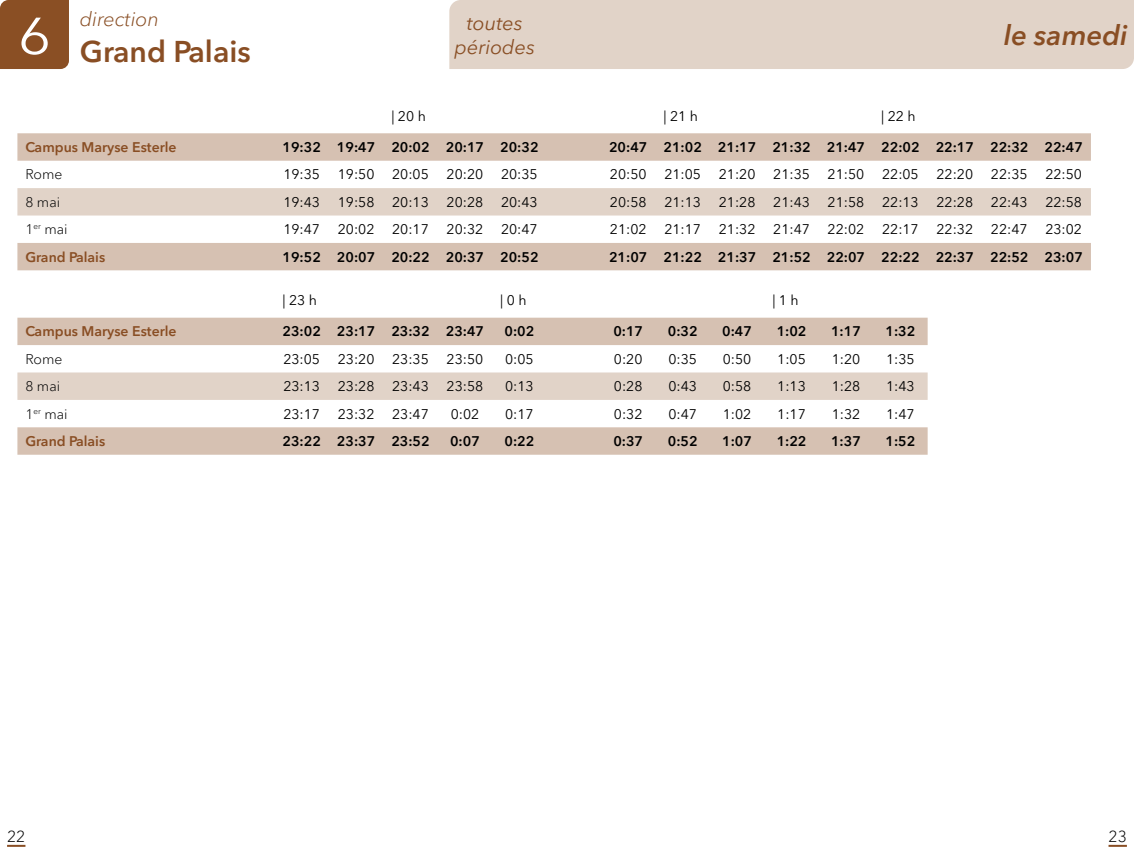
<style>
.page{position:relative;width:1134px;height:851px;background:#fff}
.page>*{position:absolute;margin:0;border:0;box-sizing:border-box;transform-origin:0 0}
.t1{font:51px "Avenir Next LT Pro";color:#fff;scale:1.12 1}
.t2{font:600 30px "Avenir Next LT Pro";color:#894e24}
.t3{font:italic 600 28px "Avenir Next LT Pro";color:#894e24}
.t4{font:italic 20px/24px "Avenir Next LT Pro";color:#894e24;text-align:center}
.t5{font:italic 300 20px "Avenir Next LT Pro";color:#894e24}
.t6{font:300 16px "Avenir Next LT Pro";color:#000}
.t7{font:14px "Avenir Next LT Pro";color:#000}
.t8{font:600 14px "Avenir Next LT Pro";color:#000}
.t9{font:600 14px "Avenir Next LT Pro";color:#894e24}
.t10{font:300 14px "Avenir Next LT Pro";color:#000}
</style>
<div class="page">
<svg style="left:7px;top:844px;width:18px;height:2px"></svg>
<svg style="left:1108px;top:844px;width:19px;height:2px"></svg>
<div style="left:449px;top:0;width:685px;height:69px;background:#e1d3c8"></div>
<svg style="left:17px;top:133px;width:1074px;height:137px"></svg>
<div style="left:17px;top:188px;width:1074px;height:27px;background:#e1d3c8"></div>
<svg style="left:17px;top:317px;width:911px;height:137px"></svg>
<div style="left:17px;top:372px;width:911px;height:28px;background:#e1d3c8"></div>
<div style="left:0;top:0;width:69px;height:69px;background:#8a4f24"></div>
<h1 class="t1" style="left:18px;top:6px;width:31px">6</h1>
<p class="t5" style="left:80px;top:7px;width:81px">direction</p>
<p class="t2" style="left:80px;top:33px;width:173px">Grand Palais</p>
<p class="t4" style="left:454px;top:11px;width:82px">toutes périodes</p>
<p class="t7" style="left:391px;top:107px;width:36px">| 20 h</p>
<p class="t7" style="left:663px;top:107px;width:36px">| 21 h</p>
<p class="t7" style="left:881px;top:107px;width:36px">| 22 h</p>
<p class="t3" style="left:1004px;top:18px;width:125px">le samedi</p>
<p class="t9" style="left:25px;top:138px;width:153px">Campus Maryse Esterle</p>
<p class="t8" style="left:282px;top:138px;width:40px">19:32</p>
<p class="t8" style="left:337px;top:138px;width:40px">19:47</p>
<p class="t8" style="left:391px;top:138px;width:40px">20:02</p>
<p class="t8" style="left:446px;top:138px;width:40px">20:17</p>
<p class="t8" style="left:500px;top:138px;width:40px">20:32</p>
<p class="t8" style="left:609px;top:138px;width:40px">20:47</p>
<p class="t8" style="left:663px;top:138px;width:40px">21:02</p>
<p class="t8" style="left:718px;top:138px;width:40px">21:17</p>
<p class="t8" style="left:772px;top:138px;width:40px">21:32</p>
<p class="t8" style="left:827px;top:138px;width:40px">21:47</p>
<p class="t8" style="left:881px;top:138px;width:40px">22:02</p>
<p class="t8" style="left:936px;top:138px;width:40px">22:17</p>
<p class="t8" style="left:990px;top:138px;width:40px">22:32</p>
<p class="t8" style="left:1044px;top:138px;width:40px">22:47</p>
<p class="t10" style="left:25px;top:166px;width:39px">Rome</p>
<p class="t7" style="left:283px;top:166px;width:38px">19:35</p>
<p class="t7" style="left:338px;top:166px;width:38px">19:50</p>
<p class="t7" style="left:392px;top:166px;width:38px">20:05</p>
<p class="t7" style="left:447px;top:166px;width:38px">20:20</p>
<p class="t7" style="left:501px;top:166px;width:38px">20:35</p>
<p class="t7" style="left:610px;top:166px;width:38px">20:50</p>
<p class="t7" style="left:664px;top:166px;width:38px">21:05</p>
<p class="t7" style="left:719px;top:166px;width:38px">21:20</p>
<p class="t7" style="left:773px;top:166px;width:38px">21:35</p>
<p class="t7" style="left:828px;top:166px;width:38px">21:50</p>
<p class="t7" style="left:882px;top:166px;width:38px">22:05</p>
<p class="t7" style="left:936px;top:166px;width:38px">22:20</p>
<p class="t7" style="left:991px;top:166px;width:38px">22:35</p>
<p class="t7" style="left:1045px;top:166px;width:38px">22:50</p>
<p class="t10" style="left:25px;top:193px;width:36px">8 mai</p>
<p class="t7" style="left:283px;top:193px;width:38px">19:43</p>
<p class="t7" style="left:338px;top:193px;width:38px">19:58</p>
<p class="t7" style="left:392px;top:193px;width:38px">20:13</p>
<p class="t7" style="left:447px;top:193px;width:38px">20:28</p>
<p class="t7" style="left:501px;top:193px;width:38px">20:43</p>
<p class="t7" style="left:610px;top:193px;width:38px">20:58</p>
<p class="t7" style="left:664px;top:193px;width:38px">21:13</p>
<p class="t7" style="left:719px;top:193px;width:38px">21:28</p>
<p class="t7" style="left:773px;top:193px;width:38px">21:43</p>
<p class="t7" style="left:828px;top:193px;width:38px">21:58</p>
<p class="t7" style="left:882px;top:193px;width:38px">22:13</p>
<p class="t7" style="left:936px;top:193px;width:38px">22:28</p>
<p class="t7" style="left:991px;top:193px;width:38px">22:43</p>
<p class="t7" style="left:1045px;top:193px;width:38px">22:58</p>
<p class="t10" style="left:25px;top:221px;width:44px">1<sup>er</sup> mai</p>
<p class="t7" style="left:283px;top:221px;width:38px">19:47</p>
<p class="t7" style="left:338px;top:221px;width:38px">20:02</p>
<p class="t7" style="left:392px;top:221px;width:38px">20:17</p>
<p class="t7" style="left:447px;top:221px;width:38px">20:32</p>
<p class="t7" style="left:501px;top:221px;width:38px">20:47</p>
<p class="t7" style="left:610px;top:221px;width:38px">21:02</p>
<p class="t7" style="left:664px;top:221px;width:38px">21:17</p>
<p class="t7" style="left:719px;top:221px;width:38px">21:32</p>
<p class="t7" style="left:773px;top:221px;width:38px">21:47</p>
<p class="t7" style="left:828px;top:221px;width:38px">22:02</p>
<p class="t7" style="left:882px;top:221px;width:38px">22:17</p>
<p class="t7" style="left:936px;top:221px;width:38px">22:32</p>
<p class="t7" style="left:991px;top:221px;width:38px">22:47</p>
<p class="t7" style="left:1045px;top:221px;width:38px">23:02</p>
<p class="t9" style="left:25px;top:248px;width:81px">Grand Palais</p>
<p class="t8" style="left:282px;top:248px;width:40px">19:52</p>
<p class="t8" style="left:337px;top:248px;width:40px">20:07</p>
<p class="t8" style="left:391px;top:248px;width:40px">20:22</p>
<p class="t8" style="left:446px;top:248px;width:40px">20:37</p>
<p class="t8" style="left:500px;top:248px;width:40px">20:52</p>
<p class="t8" style="left:609px;top:248px;width:40px">21:07</p>
<p class="t8" style="left:663px;top:248px;width:40px">21:22</p>
<p class="t8" style="left:718px;top:248px;width:40px">21:37</p>
<p class="t8" style="left:772px;top:248px;width:40px">21:52</p>
<p class="t8" style="left:827px;top:248px;width:40px">22:07</p>
<p class="t8" style="left:881px;top:248px;width:40px">22:22</p>
<p class="t8" style="left:936px;top:248px;width:40px">22:37</p>
<p class="t8" style="left:990px;top:248px;width:40px">22:52</p>
<p class="t8" style="left:1044px;top:248px;width:40px">23:07</p>
<p class="t7" style="left:282px;top:292px;width:36px">| 23 h</p>
<p class="t7" style="left:500px;top:292px;width:28px">| 0 h</p>
<p class="t7" style="left:772px;top:292px;width:28px">| 1 h</p>
<p class="t9" style="left:25px;top:323px;width:153px">Campus Maryse Esterle</p>
<p class="t8" style="left:282px;top:323px;width:40px">23:02</p>
<p class="t8" style="left:337px;top:323px;width:40px">23:17</p>
<p class="t8" style="left:391px;top:323px;width:40px">23:32</p>
<p class="t8" style="left:446px;top:323px;width:40px">23:47</p>
<p class="t8" style="left:504px;top:323px;width:31px">0:02</p>
<p class="t8" style="left:613px;top:323px;width:31px">0:17</p>
<p class="t8" style="left:668px;top:323px;width:31px">0:32</p>
<p class="t8" style="left:722px;top:323px;width:31px">0:47</p>
<p class="t8" style="left:777px;top:323px;width:31px">1:02</p>
<p class="t8" style="left:831px;top:323px;width:31px">1:17</p>
<p class="t8" style="left:885px;top:323px;width:31px">1:32</p>
<p class="t10" style="left:25px;top:350px;width:39px">Rome</p>
<p class="t7" style="left:283px;top:350px;width:38px">23:05</p>
<p class="t7" style="left:338px;top:350px;width:38px">23:20</p>
<p class="t7" style="left:392px;top:350px;width:38px">23:35</p>
<p class="t7" style="left:447px;top:350px;width:38px">23:50</p>
<p class="t7" style="left:505px;top:350px;width:30px">0:05</p>
<p class="t7" style="left:614px;top:350px;width:30px">0:20</p>
<p class="t7" style="left:668px;top:350px;width:30px">0:35</p>
<p class="t7" style="left:723px;top:350px;width:30px">0:50</p>
<p class="t7" style="left:777px;top:350px;width:30px">1:05</p>
<p class="t7" style="left:832px;top:350px;width:30px">1:20</p>
<p class="t7" style="left:886px;top:350px;width:30px">1:35</p>
<p class="t10" style="left:25px;top:378px;width:36px">8 mai</p>
<p class="t7" style="left:283px;top:378px;width:38px">23:13</p>
<p class="t7" style="left:338px;top:378px;width:38px">23:28</p>
<p class="t7" style="left:392px;top:378px;width:38px">23:43</p>
<p class="t7" style="left:447px;top:378px;width:38px">23:58</p>
<p class="t7" style="left:505px;top:378px;width:30px">0:13</p>
<p class="t7" style="left:614px;top:378px;width:30px">0:28</p>
<p class="t7" style="left:668px;top:378px;width:30px">0:43</p>
<p class="t7" style="left:723px;top:378px;width:30px">0:58</p>
<p class="t7" style="left:777px;top:378px;width:30px">1:13</p>
<p class="t7" style="left:832px;top:378px;width:30px">1:28</p>
<p class="t7" style="left:886px;top:378px;width:30px">1:43</p>
<p class="t10" style="left:25px;top:405px;width:44px">1<sup>er</sup> mai</p>
<p class="t7" style="left:283px;top:405px;width:38px">23:17</p>
<p class="t7" style="left:338px;top:405px;width:38px">23:32</p>
<p class="t7" style="left:392px;top:405px;width:38px">23:47</p>
<p class="t7" style="left:451px;top:405px;width:30px">0:02</p>
<p class="t7" style="left:505px;top:405px;width:30px">0:17</p>
<p class="t7" style="left:614px;top:405px;width:30px">0:32</p>
<p class="t7" style="left:668px;top:405px;width:30px">0:47</p>
<p class="t7" style="left:723px;top:405px;width:30px">1:02</p>
<p class="t7" style="left:777px;top:405px;width:30px">1:17</p>
<p class="t7" style="left:832px;top:405px;width:30px">1:32</p>
<p class="t7" style="left:886px;top:405px;width:30px">1:47</p>
<p class="t9" style="left:25px;top:432px;width:81px">Grand Palais</p>
<p class="t8" style="left:282px;top:432px;width:40px">23:22</p>
<p class="t8" style="left:337px;top:432px;width:40px">23:37</p>
<p class="t8" style="left:391px;top:432px;width:40px">23:52</p>
<p class="t8" style="left:450px;top:432px;width:31px">0:07</p>
<p class="t8" style="left:504px;top:432px;width:31px">0:22</p>
<p class="t8" style="left:613px;top:432px;width:31px">0:37</p>
<p class="t8" style="left:668px;top:432px;width:31px">0:52</p>
<p class="t8" style="left:722px;top:432px;width:31px">1:07</p>
<p class="t8" style="left:777px;top:432px;width:31px">1:22</p>
<p class="t8" style="left:831px;top:432px;width:31px">1:37</p>
<p class="t8" style="left:885px;top:432px;width:31px">1:52</p>
<p class="t6" style="left:7px;top:826px;width:20px">22</p>
<p class="t6" style="left:1108px;top:826px;width:20px">23</p>
</div>
